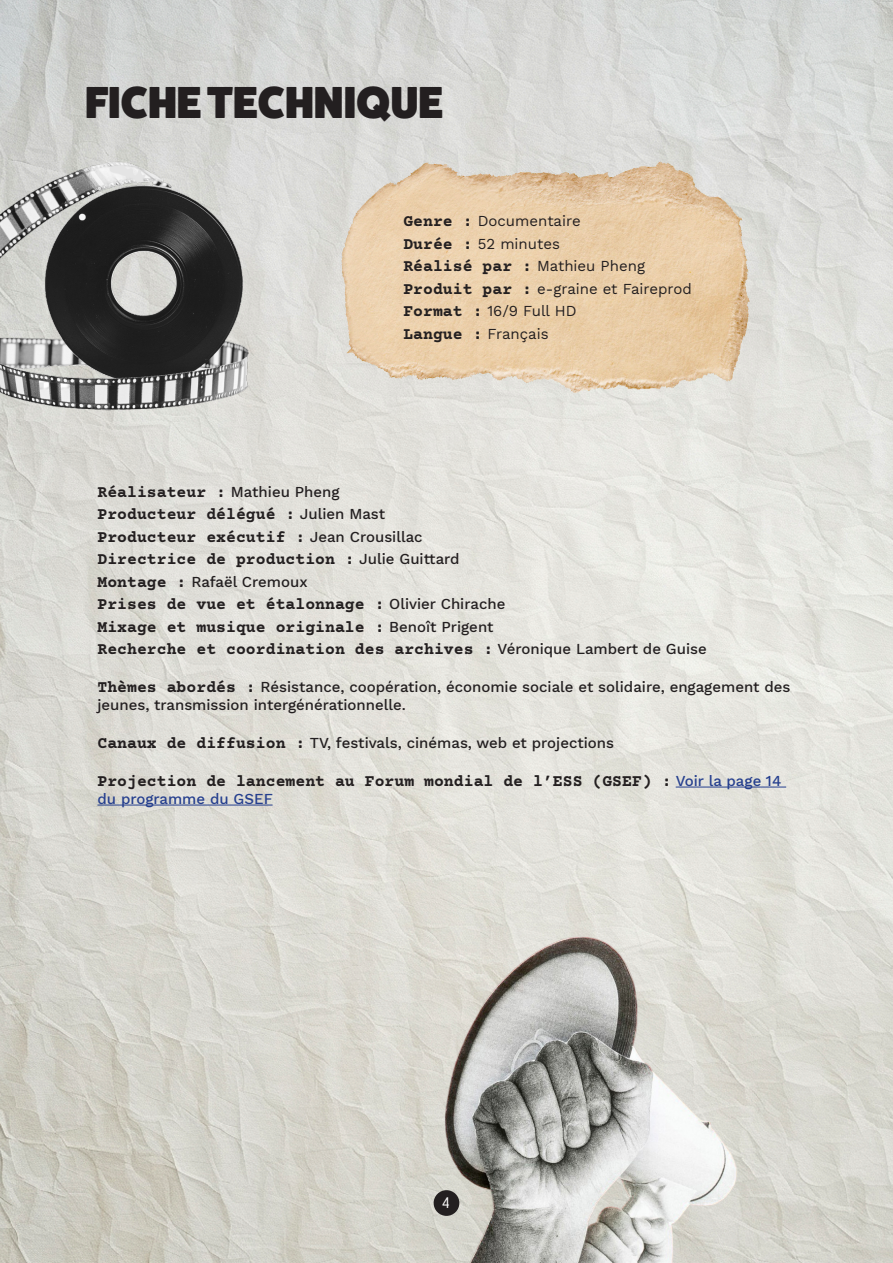
<style>
.page{position:relative;width:893px;height:1263px;background:#fff}
.page>*{position:absolute;margin:0;border:0;box-sizing:border-box;transform-origin:0 0}
.t1{font:800 45px "Fat Frank";color:#231f20}
.t2{font:700 16.5px "Courier Prime";color:#231f20}
.t3{font:16.5px "Unica One";color:#fff}
.t4{font:500 15px/18px "Work Sans";color:#231f20}
.t5{font:15px "Work Sans";color:#231f20}
.t6{font:500 15px "Work Sans";color:#253f8e}
.s1{font-family:"Courier Prime";font-weight:700;font-size:16.5px}
.s2{font-family:"Work Sans";font-weight:500;font-size:15px}
.s3{font-family:"Work Sans";font-weight:500;font-size:15px;color:#253f8e}
</style>
<div class="page">
<img style="left:0;top:0;width:893px;height:1263px">
<img style="left:319px;top:117px;width:452px;height:321px">
<hr style="left:676px;top:787px;width:110px;height:1px;background:#253f8e">
<hr style="left:97px;top:805px;width:176px;height:1px;background:#253f8e">
<img style="left:387px;top:907px;width:380px;height:356px">
<img style="left:0;top:121px;width:270px;height:299px">
<p class="t1" style="left:85px;top:75px;width:360px">FICHE TECHNIQUE</p>
<p class="t5" style="left:403px;top:210px;width:179px"><span class="s1">Genre :</span> Documentaire</p>
<p class="t5" style="left:403px;top:232px;width:158px"><span class="s1">Durée :</span> 52 minutes</p>
<p class="t5" style="left:403px;top:255px;width:243px"><span class="s1">Réalisé par :</span> Mathieu Pheng</p>
<p class="t5" style="left:403px;top:277px;width:290px"><span class="s1">Produit par :</span> e-graine et Faireprod</p>
<p class="t5" style="left:403px;top:300px;width:175px"><span class="s1">Format :</span> 16/9 Full HD</p>
<p class="t5" style="left:403px;top:322px;width:147px"><span class="s1">Langue :</span> Français</p>
<p class="t2" style="left:97px;top:482px;width:244px">Réalisateur : <span class="s2">Mathieu Pheng</span></p>
<p class="t2" style="left:97px;top:504px;width:289px">Producteur délégué : <span class="s2">Julien Mast</span></p>
<p class="t2" style="left:97px;top:527px;width:327px">Producteur exécutif : <span class="s2">Jean Crousillac</span></p>
<p class="t2" style="left:97px;top:549px;width:364px">Directrice de production : <span class="s2">Julie Guittard</span></p>
<p class="t4" style="left:97px;top:572px;width:212px"><span class="s1">Montage :</span> Rafaël Cremoux</p>
<p class="t2" style="left:97px;top:594px;width:409px">Prises de vue et étalonnage : <span class="s2">Olivier Chirache</span></p>
<p class="t2" style="left:97px;top:617px;width:398px">Mixage et musique originale : <span class="s2">Benoît Prigent</span></p>
<p class="t2" style="left:97px;top:639px;width:611px">Recherche et coordination des archives : <span class="s2">Véronique Lambert de Guise</span></p>
<p class="t4" style="left:97px;top:677px;width:694px"><span class="s1">Thèmes abordés :</span> Résistance, coopération, économie sociale et solidaire, engagement des jeunes, transmission intergénérationnelle.</p>
<p class="t4" style="left:97px;top:733px;width:518px"><span class="s1">Canaux de diffusion :</span> TV, festivals, cinémas, web et projections</p>
<p class="t2" style="left:97px;top:771px;width:685px">Projection de lancement au Forum mondial de l’ESS (GSEF) : <span class="s3">Voir la page 14</span></p>
<p class="t6" style="left:97px;top:787px;width:177px">du programme du GSEF</p>
<p class="t3" style="left:442px;top:1193px;width:10px">4</p>
</div>
